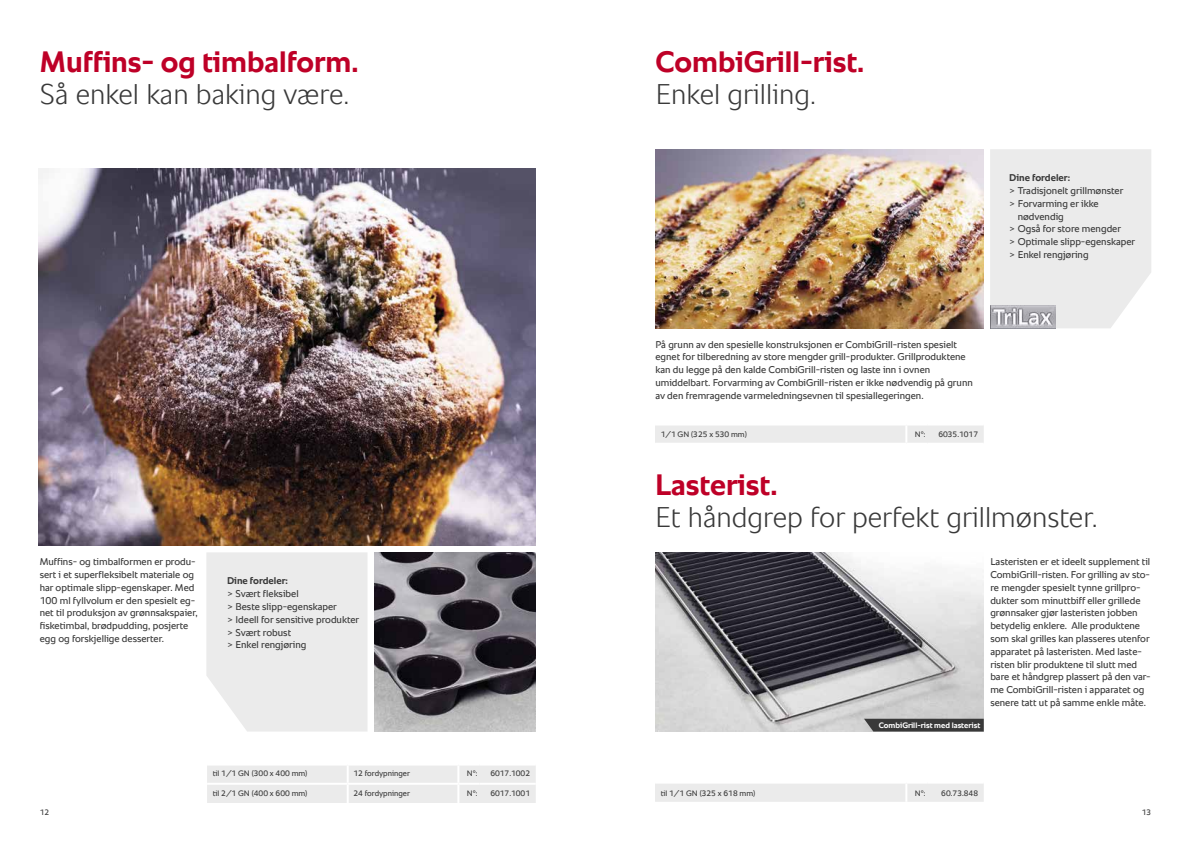
<style>
.page{position:relative;width:1191px;height:842px;background:#fff}
.page>*{position:absolute;margin:0;border:0;box-sizing:border-box;transform-origin:0 0}
.t1{font:700 30px "RATIONAL Sans TT";color:#be0027}
.t2{font:300 29px "RATIONAL Sans TT";color:#393939}
.t3{font:10px/12.8px "RATIONAL Sans TT";color:#393939}
.t4{font:700 10px "RATIONAL Sans TT";color:#393939}
.t5{font:8px "RATIONAL Sans TT";color:#393939}
.t6{font:700 8px "RATIONAL Sans TT";color:#fff}
</style>
<div class="page">
<img style="left:39px;top:168px;width:497px;height:378px">
<img style="left:655px;top:149px;width:328px;height:179px">
<img style="left:655px;top:552px;width:328px;height:179px">
<div style="left:206px;top:552px;width:161px;height:179px;background:#ebebeb"></div>
<div style="left:990px;top:149px;width:161px;height:179px;background:#ebebeb"></div>
<div style="left:655px;top:784px;width:328px;height:18px;background:#ebebeb"></div>
<div style="left:655px;top:425px;width:328px;height:18px;background:#ebebeb"></div>
<img style="left:990px;top:305px;width:65px;height:23px">
<img style="left:375px;top:552px;width:161px;height:179px">
<svg style="left:864px;top:719px;width:119px;height:12px"></svg>
<div style="left:207px;top:765px;width:329px;height:38px;background:#ebebeb"></div>
<hr style="left:207px;top:783px;width:141px;height:2px;background:#fff">
<hr style="left:348px;top:783px;width:110px;height:2px;background:#fff">
<hr style="left:458px;top:783px;width:21px;height:2px;background:#fff">
<hr style="left:479px;top:783px;width:57px;height:2px;background:#fff">
<h1 class="t1" style="left:40px;top:41px;width:320px">Muffins- og timbalform.</h1>
<h2 class="t2" style="left:40px;top:74px;width:311px">Så enkel kan baking være.</h2>
<p class="t3" style="left:40px;top:555px;width:159px">Muffins- og timbalformen er produ&shy;sert i et superfleksibelt materiale og har optimale slipp-egenskaper. Med 100 ml fyllvolum er den spesielt eg&shy;net til produksjon av grønnsakspaier, fisketimbal, brødpudding, posjerte egg og forskjellige desserter.</p>
<p class="t4" style="left:227px;top:574px;width:62px">Dine fordeler:</p>
<p class="t3" style="left:227px;top:587px;width:134px">&gt; Svært fleksibel<br>&gt; Beste slipp-egenskaper<br>&gt; Ideell for sensitive produkter &gt; Svært robust<br>&gt; Enkel rengjøring</p>
<p class="t5" style="left:213px;top:768px;width:96px">til 1/1 GN (300 x 400 mm)</p>
<p class="t5" style="left:353px;top:768px;width:58px">12 fordypninger</p>
<p class="t5" style="left:467px;top:768px;width:12px">N°:</p>
<p class="t5" style="left:490px;top:768px;width:41px">6017.1002</p>
<p class="t5" style="left:213px;top:787px;width:96px">til 2/1 GN (400 x 600 mm)</p>
<p class="t5" style="left:353px;top:787px;width:58px">24 fordypninger</p>
<p class="t5" style="left:467px;top:787px;width:12px">N°:</p>
<p class="t5" style="left:490px;top:787px;width:41px">6017.1001</p>
<h1 class="t1" style="left:655px;top:41px;width:210px">CombiGrill-rist.</h1>
<h2 class="t2" style="left:655px;top:74px;width:162px">Enkel grilling.</h2>
<p class="t3" style="left:655px;top:338px;width:319px">På grunn av den spesielle konstruksjonen er CombiGrill-risten spesielt egnet for tilberedning av store mengder grill-produkter. Grillproduktene kan du legge på den kalde CombiGrill-risten og laste inn i ovnen umiddelbart. Forvarming av CombiGrill-risten er ikke nødvendig på grunn av den fremragende varmeledningsevnen til spesiallegeringen.</p>
<p class="t5" style="left:660px;top:429px;width:88px">1/1 GN (325 x 530 mm)</p>
<p class="t5" style="left:915px;top:429px;width:12px">N°:</p>
<p class="t5" style="left:938px;top:429px;width:41px">6035.1017</p>
<p class="t4" style="left:1009px;top:171px;width:62px">Dine fordeler:</p>
<p class="t3" style="left:1009px;top:184px;width:116px">&gt; Tradisjonelt grillmønster</p>
<p class="t3" style="left:1009px;top:197px;width:91px">&gt; Forvarming er ikke</p>
<p class="t3" style="left:1017px;top:210px;width:48px">nødvendig</p>
<p class="t3" style="left:1009px;top:223px;width:113px">&gt; Også for store mengder</p>
<p class="t3" style="left:1009px;top:235px;width:127px">&gt; Optimale slipp-egenskaper</p>
<p class="t3" style="left:1009px;top:248px;width:81px">&gt; Enkel rengjøring</p>
<h1 class="t1" style="left:655px;top:463px;width:124px">Lasterist.</h1>
<h2 class="t2" style="left:655px;top:496px;width:444px">Et håndgrep for perfekt grillmønster.</h2>
<p class="t6" style="left:878px;top:720px;width:103px">CombiGrill-rist med lasterist</p>
<p class="t3" style="left:990px;top:555px;width:162px">Lasteristen er et ideelt supplement til CombiGrill-risten. For grilling av sto&shy;re mengder spesielt tynne grillpro&shy;dukter som minuttbiff eller grillede grønnsaker gjør lasteristen jobben betydelig enklere. Alle produktene som skal grilles kan plasseres utenfor apparatet på lasteristen. Med laste&shy;risten blir produktene til slutt med bare et håndgrep plassert på den var&shy;me CombiGrill-risten i apparatet og senere tatt ut på samme enkle måte.</p>
<p class="t5" style="left:660px;top:787px;width:96px">til 1/1 GN (325 x 618 mm)</p>
<p class="t5" style="left:915px;top:787px;width:12px">N°:</p>
<p class="t5" style="left:941px;top:787px;width:38px">60.73.848</p>
<p class="t5" style="left:40px;top:806px;width:11px">12</p>
<p class="t5" style="left:1141px;top:806px;width:11px">13</p>
</div>
